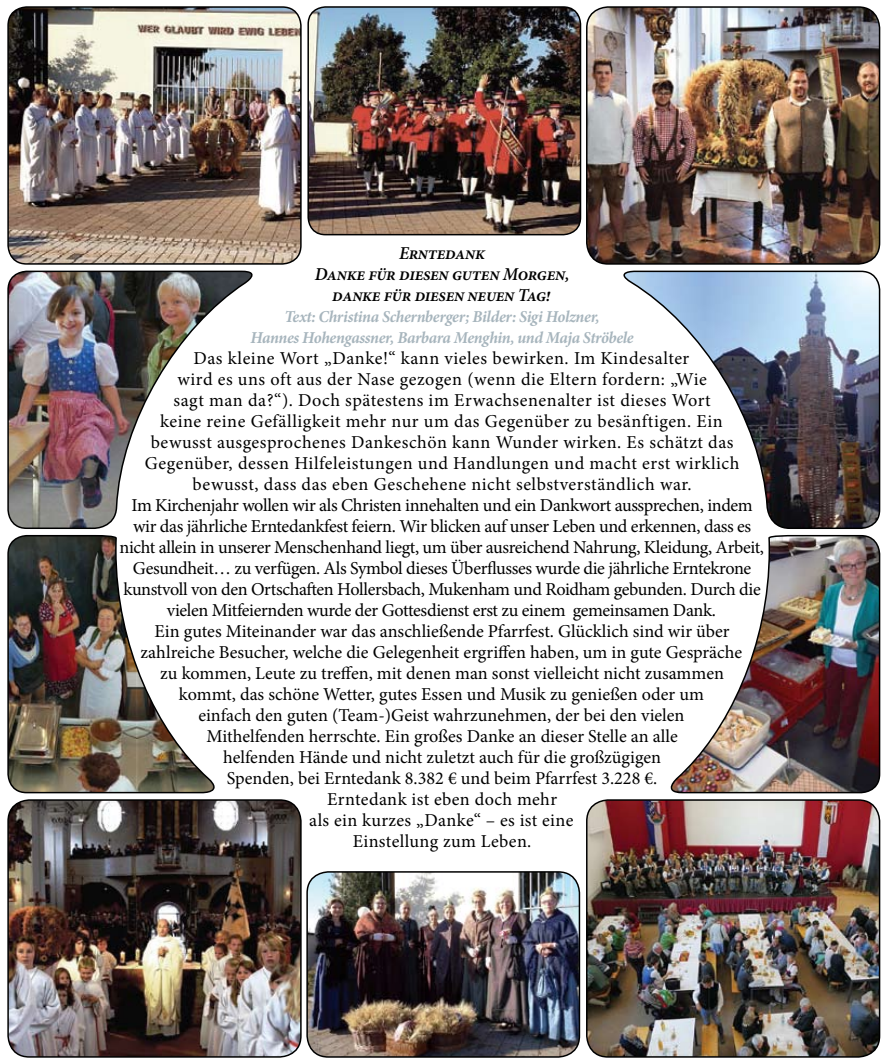
<style>
.page{position:relative;width:893px;height:1063px;background:#fff}
.page>*{position:absolute;margin:0;border:0;box-sizing:border-box;transform-origin:0 0}
.t1{font:18.15px/21px "Minion Pro";color:#000;text-align:center}
.t2{font:italic 600 18.15px/21px "Minion Pro";letter-spacing:-.02em;color:#000;text-align:center}
.t3{font:italic 700 16.65px/21px "Minion Pro";letter-spacing:-.025em;color:#a7b5bd;text-align:center}
</style>
<div class="page">
<img style="left:670px;top:553px;width:211px;height:241px">
<img style="left:623px;top:270px;width:258px;height:283px">
<img style="left:7px;top:534px;width:208px;height:260px">
<img style="left:7px;top:6px;width:575px;height:259px">
<img style="left:587px;top:7px;width:293px;height:256px">
<div style="left:586px;top:6px;width:294px;height:259px;border:2px solid #000;border-radius:21px"></div>
<img style="left:10px;top:802px;width:289px;height:253px">
<div style="left:7px;top:799px;width:295px;height:259px;border:2px solid #000;border-radius:21px"></div>
<img style="left:309px;top:872px;width:270px;height:183px">
<div style="left:306px;top:871px;width:274px;height:187px;border:2px solid #000;border-radius:21px"></div>
<img style="left:587px;top:800px;width:293px;height:256px">
<div style="left:586px;top:799px;width:294px;height:259px;border:2px solid #000;border-radius:21px"></div>
<img style="left:7px;top:270px;width:246px;height:259px">
<p class="t2" style="left:315px;top:242px;width:256px">Erntedank<br>Danke für diesen guten Morgen, danke für diesen neuen Tag!</p>
<p class="t3" style="left:251px;top:306px;width:385px">Text: Christina Schernberger; Bilder: Sigi Holzner,<br>Hannes Hohengassner, Barbara Menghin, und Maja Ströbele</p>
<p class="t1" style="left:119px;top:348px;width:646px">Das kleine Wort „Danke!“ kann vieles bewirken. Im Kindesalter<br>wird es uns oft aus der Nase gezogen (wenn die Eltern fordern: „Wie<br>sagt man da?“). Doch spätestens im Erwachsenenalter ist dieses Wort<br>keine reine Gefälligkeit mehr nur um das Gegenüber zu besänftigen. Ein<br>bewusst ausgesprochenes Dankeschön kann Wunder wirken. Es schätzt das Gegenüber, dessen Hilfeleistungen und Handlungen und macht erst wirklich bewusst, dass das eben Geschehene nicht selbstverständlich war.<br>Im Kirchenjahr wollen wir als Christen innehalten und ein Dankwort aussprechen, indem wir das jährliche Erntedankfest feiern. Wir blicken auf unser Leben und erkennen, dass es nicht allein in unserer Menschenhand liegt, um über ausreichend Nahrung, Kleidung, Arbeit, Gesundheit… zu verfügen. Als Symbol dieses Überflusses wurde die jährliche Erntekrone kunstvoll von den Ortschaften Hollersbach, Mukenham und Roidham gebunden. Durch die vielen Mitfeiernden wurde der Gottesdienst erst zu einem gemeinsamen Dank.<br>Ein gutes Miteinander war das anschließende Pfarrfest. Glücklich sind wir über zahlreiche Besucher, welche die Gelegenheit ergriffen haben, um in gute Gespräche<br>zu kommen, Leute zu treffen, mit denen man sonst vielleicht nicht zusammen<br>kommt, das schöne Wetter, gutes Essen und Musik zu genießen oder um<br>einfach den guten (Team-)Geist wahrzunehmen, der bei den vielen<br>Mithelfenden herrschte. Ein großes Danke an dieser Stelle an alle<br>helfenden Hände und nicht zuletzt auch für die großzügigen<br>Spenden, bei Erntedank 8.382 € und beim Pfarrfest 3.228 €.<br>Erntedank ist eben doch mehr<br>als ein kurzes „Danke“ – es ist eine<br>Einstellung zum Leben.</p>
</div>
